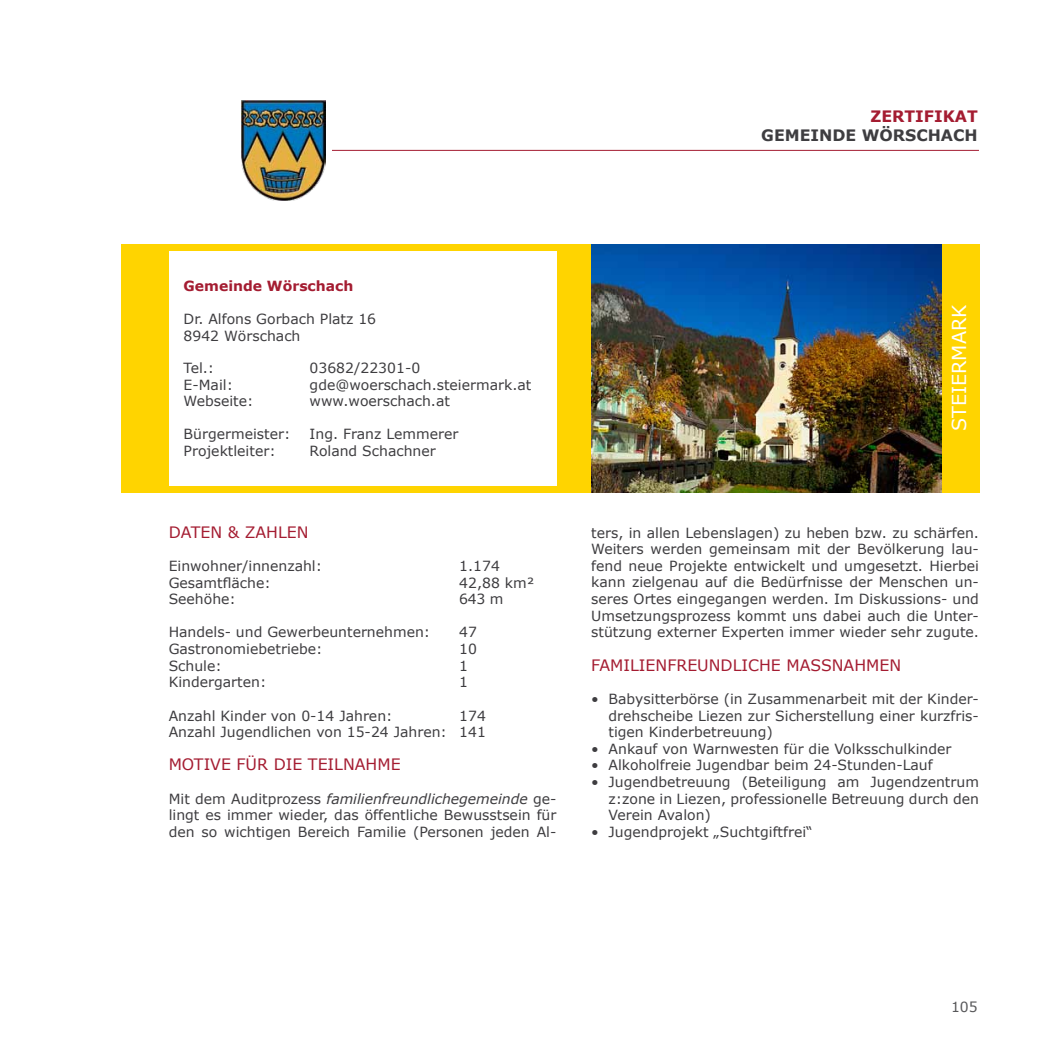
<style>
.page{position:relative;width:1042px;height:1042px;background:#fff}
.page>*{position:absolute;margin:0;border:0;box-sizing:border-box;transform-origin:0 0}
.t1{font:19.25px "Verdana";color:#fff}
.t2{font:15.75px "Verdana";color:#a41c31}
.t3{font:700 15.75px "Verdana";color:#3e3d40}
.t4{font:700 15.75px "Verdana";color:#a41c31}
.t5{font:14px/16.6px "Verdana";color:#3e3d40;text-align:justify}
.t6{font:700 14px "Verdana";color:#a41c31}
.t7{font:14px "Verdana";color:#58585a}
.s1{font-style:italic}
</style>
<div class="page">
<div style="left:122px;top:244px;width:858px;height:248px;background:#ffd400"></div>
<hr style="left:279px;top:150px;width:700px;height:1px;background:#a41c31">
<div style="left:227px;top:94px;width:105px;height:113px;background:#fff"></div>
<div style="left:169px;top:251px;width:387px;height:234px;background:#fff"></div>
<img style="left:591px;top:244px;width:350px;height:248px">
<img style="left:242px;top:100px;width:84px;height:100px">
<p class="t4" style="left:870px;top:106px;width:109px">ZERTIFIKAT</p>
<p class="t3" style="left:761px;top:125px;width:62px">Gemeind</p>
<p class="t3" style="left:845px;top:125px;width:134px">e Wörschach</p>
<p class="t6" style="left:184px;top:277px;width:171px">Gemeinde Wörschach</p>
<p class="t5" style="left:184px;top:311px;width:194px">Dr. Alfons Gorbach Platz 16<br>8942 Wörschach</p>
<p class="t5" style="left:184px;top:360px;width:32px">Tel.:</p>
<p class="t5" style="left:310px;top:360px;width:112px">03682/22301-0</p>
<p class="t5" style="left:184px;top:377px;width:51px">E-Mail:</p>
<p class="t5" style="left:310px;top:377px;width:223px">gde@woerschach.steiermark.at</p>
<p class="t5" style="left:184px;top:393px;width:71px">Webseite:</p>
<p class="t5" style="left:310px;top:393px;width:142px">www.woerschach.at</p>
<p class="t5" style="left:184px;top:426px;width:108px">Bürgermeister:</p>
<p class="t5" style="left:310px;top:426px;width:150px">Ing. Franz Lemmerer</p>
<p class="t5" style="left:184px;top:442px;width:94px">Projektleiter:</p>
<p class="t5" style="left:310px;top:442px;width:128px">Roland Schachner</p>
<p class="t2" style="left:169px;top:522px;width:98px">DATEN &amp; ZAHLE</p>
<p class="t2" style="left:297px;top:522px;width:13px">N</p>
<p class="t5" style="left:169px;top:558px;width:155px">Einwohner/innenzahl:</p>
<p class="t5" style="left:459px;top:558px;width:42px">1.174</p>
<p class="t5" style="left:169px;top:574px;width:104px">Gesamtfläche:</p>
<p class="t5" style="left:459px;top:574px;width:77px">42,88 km²</p>
<p class="t5" style="left:169px;top:591px;width:69px">Seehöhe:</p>
<p class="t5" style="left:459px;top:591px;width:46px">643 m</p>
<p class="t5" style="left:169px;top:624px;width:263px">Handels- und Gewerbeunternehmen:</p>
<p class="t5" style="left:459px;top:624px;width:19px">47</p>
<p class="t5" style="left:169px;top:641px;width:155px">Gastronomiebetriebe:</p>
<p class="t5" style="left:459px;top:641px;width:19px">10</p>
<p class="t5" style="left:169px;top:657px;width:55px">Schule:</p>
<p class="t5" style="left:459px;top:657px;width:10px">1</p>
<p class="t5" style="left:169px;top:674px;width:99px">Kindergarten:</p>
<p class="t5" style="left:459px;top:674px;width:10px">1</p>
<p class="t5" style="left:169px;top:707px;width:225px">Anzahl Kinder von 0-14 Jahren:</p>
<p class="t5" style="left:169px;top:707px;width:319px;text-align:right">174<br>Anzahl Jugendlichen von 15-24 Jahren: 141</p>
<p class="t2" style="left:169px;top:754px;width:199px">MOTIVE FÜR DIE TEILNAHME</p>
<p class="t5" style="left:169px;top:790px;width:389px">M it dem Auditprozess <span class="s1">familienfreundlichegemeinde</span> ge&shy;lingt es immer wieder, das öffentliche Bewusstsein für den so wichtigen Bereich Familie (Personen jeden Al-</p>
<h1 class="t1" style="left:947px;top:431px;width:128px;rotate:-90deg">STEIERMARK</h1>
<p class="t5" style="left:591px;top:524px;width:389px">ters, in allen Lebenslagen) zu heben bzw. zu schärfen.<br>Weiters werden gemeinsam mit der Bevölkerung lau&shy;fend neue Projekte entwickelt und umgesetzt. Hierbei kann zielgenau auf die Bedürfnisse der Menschen un&shy;seres Ortes eingegangen werden. Im Diskussions- und Umsetzungsprozess kommt uns dabei auch die Unter&shy;stützung externer Experten immer wieder sehr zugute.</p>
<p class="t2" style="left:591px;top:655px;width:169px">FamiLIENFREUNDLICHE</p>
<p class="t2" style="left:786px;top:655px;width:12px">MASS</p>
<p class="t2" style="left:832px;top:655px;width:24px">NAHME</p>
<p class="t2" style="left:889px;top:655px;width:13px">N</p>
<p class="t5" style="left:608px;top:691px;width:372px;text-indent:-17px">• Babysitterbörse (in Zusammenarbeit mit der Kinder&shy;drehscheibe Liezen zur Sicherstellung einer kurzfris&shy;tigen Kinderbetreuung)</p>
<p class="t5" style="left:591px;top:740px;width:362px">• Ankauf von Warnwesten für die Volksschulkinder</p>
<p class="t5" style="left:591px;top:757px;width:343px">• Alkoholfreie Jugendbar beim 24-Stunden-Lauf</p>
<p class="t5" style="left:608px;top:774px;width:372px;text-indent:-17px">• Jugendbetreuung (Beteiligung am Jugendzentrum z:zone in Liezen, professionelle Betreuung durch den Verein Avalon)</p>
<p class="t5" style="left:591px;top:823px;width:223px">• Jugendprojekt „Suchtgiftfrei“</p>
<p class="t7" style="left:951px;top:998px;width:28px">105</p>
</div>
